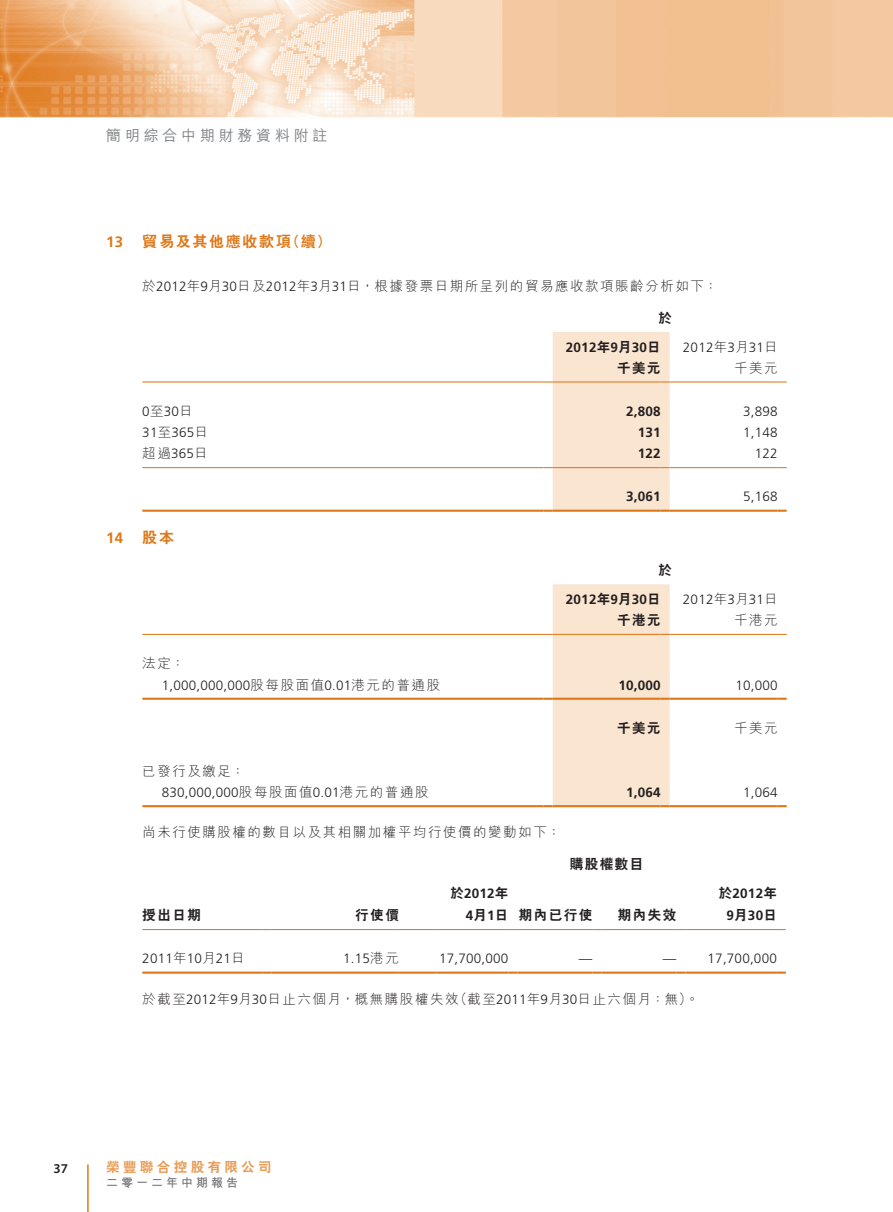
<style>
.page{position:relative;width:893px;height:1212px;background:#fff}
.page>*{position:absolute;margin:0;border:0;box-sizing:border-box;transform-origin:0 0}
._04___H2{font:800 15px "C Hei 2 HK";letter-spacing:.115em;color:#de791b}
.t1{font:500 15px "M Hei HK";letter-spacing:.25em;color:#808285}
._04___H2-2{font:700 15px "Frutiger LT Std";color:#de791b}
._12___P2{font:300 13.5px "M Hei HK";letter-spacing:.115em;color:#231f20}
._31_table_tab_6pt{font:300 13.5px "Frutiger LT Std";letter-spacing:.015em;color:#231f20}
._15_Table_Stub{font:300 13.5px "Frutiger LT Std";letter-spacing:.015em;color:#231f20}
._31_table_tab_6pt-2{font:700 13.5px/22.5px "Frutiger LT Std";letter-spacing:.015em;color:#231f20;text-align:center}
._31_table_tab_6pt-3{font:800 13.5px "C Hei 2 HK";letter-spacing:.115em;color:#231f20}
._15_Table_Stub-2{font:300 13.5px "M Hei HK";letter-spacing:.115em;color:#231f20}
.t2{font:800 13.5px "C Hei 2 HK";letter-spacing:.25em;color:#e89c57}
._31_table_tab_6pt-4{font:300 13.5px "M Hei HK";letter-spacing:.115em;color:#231f20}
.t3{font:600 13.5px "Myriad Pro";color:#231f20}
.t4{font:700 12px "M Hei HK";letter-spacing:.25em;color:#6c6d70}
.s1{font-family:"Frutiger LT Std"}
.s2{font-family:"M Hei HK"}
.s3{font-family:"C Hei 2 HK";font-weight:800}
.s4{font-family:"Frutiger LT Std";font-weight:700}
</style>
<div class="page">
<img style="left:0;top:0;width:893px;height:931px">
<hr style="left:87px;top:1164px;width:2px;height:48px;background:#de791b">
<hr style="left:142px;top:467px;width:402px;height:1px;background:#de791b">
<hr style="left:670px;top:467px;width:108px;height:1px;background:#de791b">
<hr style="left:142px;top:510px;width:402px;height:2px;background:#de791b">
<hr style="left:670px;top:510px;width:108px;height:2px;background:#de791b">
<svg style="left:778px;top:510px;width:9px;height:2px"></svg>
<hr style="left:142px;top:381px;width:402px;height:1px;background:#de791b">
<svg style="left:544px;top:332px;width:126px;height:180px;background:#f9e4cf"></svg>
<hr style="left:670px;top:381px;width:108px;height:1px;background:#de791b">
<hr style="left:142px;top:698px;width:402px;height:2px;background:#de791b">
<hr style="left:670px;top:698px;width:108px;height:2px;background:#de791b">
<svg style="left:778px;top:698px;width:9px;height:2px"></svg>
<hr style="left:142px;top:805px;width:402px;height:2px;background:#de791b">
<hr style="left:670px;top:805px;width:108px;height:2px;background:#de791b">
<svg style="left:778px;top:805px;width:9px;height:2px"></svg>
<hr style="left:142px;top:634px;width:402px;height:1px;background:#de791b">
<svg style="left:544px;top:584px;width:126px;height:223px;background:#f9e5d1"></svg>
<hr style="left:670px;top:634px;width:108px;height:1px;background:#de791b">
<hr style="left:142px;top:929px;width:120px;height:1px;background:#de791b">
<hr style="left:271px;top:929px;width:128px;height:1px;background:#de791b">
<hr style="left:399px;top:929px;width:37px;height:1px;background:#de791b">
<hr style="left:436px;top:929px;width:72px;height:1px;background:#de791b">
<hr style="left:517px;top:929px;width:75px;height:1px;background:#de791b">
<hr style="left:601px;top:929px;width:75px;height:1px;background:#de791b">
<hr style="left:685px;top:929px;width:92px;height:1px;background:#de791b">
<hr style="left:142px;top:971px;width:120px;height:3px;background:#de791b">
<svg style="left:262px;top:971px;width:9px;height:3px"></svg>
<hr style="left:271px;top:971px;width:128px;height:3px;background:#de791b">
<hr style="left:399px;top:971px;width:37px;height:3px;background:#de791b">
<hr style="left:436px;top:971px;width:72px;height:3px;background:#de791b">
<svg style="left:508px;top:971px;width:9px;height:3px"></svg>
<hr style="left:517px;top:971px;width:75px;height:3px;background:#de791b">
<svg style="left:592px;top:971px;width:9px;height:3px"></svg>
<hr style="left:601px;top:971px;width:75px;height:3px;background:#de791b">
<svg style="left:676px;top:971px;width:9px;height:3px"></svg>
<hr style="left:685px;top:971px;width:92px;height:3px;background:#de791b">
<svg style="left:777px;top:971px;width:9px;height:3px"></svg>
<p class="t1" style="left:106px;top:125px;width:223px">簡明綜合中期財務資料附註</p>
<p class="_04___H2-2" style="left:106px;top:233px;width:18px">13</p>
<p class="_04___H2-2" style="left:106px;top:529px;width:18px">14</p>
<p class="_04___H2" style="left:142px;top:232px;width:150px">貿易及其他應收款項</p>
<p class="_04___H2" style="left:286px;top:232px;width:47px">（續(</p>
<p class="_12___P2" style="left:142px;top:276px;width:577px">於<span class="s1">2012</span>年月<span class="s1">9 30</span>日及<span class="s1">2012</span>年月<span class="s1">3 31</span>日，根據發票日期所呈列的貿易應收款項賬齡分析如下：</p>
<p class="_31_table_tab_6pt-3" style="left:658px;top:309px;width:15px">於</p>
<p class="_31_table_tab_6pt" style="left:683px;top:339px;width:96px">2012<span class="s2">年月</span>3 31<span class="s2">日</span></p>
<p class="_31_table_tab_6pt-2" style="left:566px;top:336px;width:96px">2012<span class="s3">年月</span>9 30<span class="s3">日</span></p>
<p class="_31_table_tab_6pt-3" style="left:617px;top:359px;width:45px">千美元</p>
<p class="_31_table_tab_6pt-4" style="left:734px;top:358px;width:45px">千美元</p>
<p class="_15_Table_Stub" style="left:142px;top:403px;width:52px"><span class="s2">至</span>0 30<span class="s2">日</span></p>
<p class="_31_table_tab_6pt-2" style="left:626px;top:400px;width:36px">2,808</p>
<p class="_31_table_tab_6pt" style="left:743px;top:403px;width:36px">3,898</p>
<p class="_15_Table_Stub" style="left:142px;top:425px;width:67px">31<span class="s2">至</span>365<span class="s2">日</span></p>
<p class="_31_table_tab_6pt-2" style="left:638px;top:421px;width:24px">131</p>
<p class="_31_table_tab_6pt" style="left:743px;top:425px;width:36px">1,148</p>
<p class="_15_Table_Stub-2" style="left:142px;top:444px;width:67px">超過<span class="s1">365</span>日</p>
<p class="_31_table_tab_6pt-2" style="left:638px;top:442px;width:24px">122</p>
<p class="_31_table_tab_6pt" style="left:755px;top:446px;width:24px">122</p>
<p class="_04___H2" style="left:142px;top:527px;width:33px">股本</p>
<p class="_31_table_tab_6pt-2" style="left:626px;top:486px;width:36px">3,061</p>
<p class="_31_table_tab_6pt" style="left:743px;top:489px;width:36px">5,168</p>
<p class="_31_table_tab_6pt-3" style="left:658px;top:561px;width:15px">於</p>
<p class="_31_table_tab_6pt-2" style="left:566px;top:588px;width:96px">2012<span class="s3">年月</span>9 30<span class="s3">日</span></p>
<p class="_31_table_tab_6pt-3" style="left:617px;top:611px;width:45px">千港元</p>
<p class="_31_table_tab_6pt" style="left:683px;top:592px;width:96px">2012<span class="s2">年月</span>3 31<span class="s2">日</span></p>
<p class="_31_table_tab_6pt-4" style="left:734px;top:611px;width:45px">千港元</p>
<p class="_15_Table_Stub-2" style="left:142px;top:654px;width:44px">法定：</p>
<p class="_15_Table_Stub" style="left:162px;top:677px;width:280px">1,000,000,000<span class="s2">股每股面值</span>0.01<span class="s2">港元的普通股</span></p>
<p class="_15_Table_Stub-2" style="left:142px;top:761px;width:104px">已發行及繳足：</p>
<p class="_15_Table_Stub" style="left:162px;top:785px;width:268px">830,000,000<span class="s2">股每股面值</span>0.01<span class="s2">港元的普通股</span></p>
<p class="_12___P2" style="left:142px;top:823px;width:420px">尚未行使購股權的數目以及其相關加權平均行使價的變動如下：</p>
<p class="_31_table_tab_6pt-2" style="left:618px;top:674px;width:44px">10,000</p>
<p class="_31_table_tab_6pt-3" style="left:617px;top:719px;width:45px">千美元</p>
<p class="_31_table_tab_6pt-2" style="left:626px;top:781px;width:36px">1,064</p>
<p class="_31_table_tab_6pt-3" style="left:570px;top:855px;width:75px">購股權數目</p>
<p class="_31_table_tab_6pt" style="left:735px;top:677px;width:44px">10,000</p>
<p class="_31_table_tab_6pt-4" style="left:734px;top:719px;width:45px">千美元</p>
<p class="_31_table_tab_6pt" style="left:743px;top:785px;width:36px">1,064</p>
<p class="_31_table_tab_6pt-3" style="left:142px;top:906px;width:60px">授出日期</p>
<p class="_31_table_tab_6pt" style="left:142px;top:951px;width:104px">2011<span class="s2">年</span>10<span class="s2">月</span>21<span class="s2">日</span></p>
<p class="_31_table_tab_6pt-3" style="left:355px;top:906px;width:45px">行使價</p>
<p class="_31_table_tab_6pt" style="left:343px;top:951px;width:57px">1.15<span class="s2">港元</span></p>
<p class="_31_table_tab_6pt-2" style="left:450px;top:882px;width:59px"><span class="s3">於</span>2012<span class="s3">年</span></p>
<p class="_31_table_tab_6pt-3" style="left:466px;top:906px;width:44px">月<span class="s4">4</span> 日<span class="s4">1</span></p>
<p class="_31_table_tab_6pt-3" style="left:519px;top:906px;width:75px">期內已行使</p>
<p class="_31_table_tab_6pt" style="left:439px;top:951px;width:71px">17,700,000</p>
<p class="_31_table_tab_6pt" style="left:579px;top:951px;width:15px">—</p>
<p class="_31_table_tab_6pt-3" style="left:618px;top:906px;width:60px">期內失效</p>
<p class="_31_table_tab_6pt" style="left:663px;top:951px;width:15px">—</p>
<p class="_12___P2" style="left:454px;top:989px;width:247px">（截至<span class="s1">2011</span>年月<span class="s1">9 30</span>日止六個月：無。(</p>
<p class="_12___P2" style="left:142px;top:989px;width:318px">於截至<span class="s1">2012</span>年月<span class="s1">9 30</span>日止六個月，概無購股權失效</p>
<p class="_31_table_tab_6pt-2" style="left:719px;top:882px;width:59px"><span class="s3">於</span>2012<span class="s3">年月</span>9 30<span class="s3">日</span></p>
<p class="_31_table_tab_6pt" style="left:708px;top:951px;width:71px">17,700,000</p>
<p class="t3" style="left:54px;top:1160px;width:16px">37</p>
<p class="t2" style="left:106px;top:1158px;width:167px">榮豐聯合控股有限公司</p>
<p class="t4" style="left:106px;top:1173px;width:133px">二零一二年中期報告</p>
</div>
